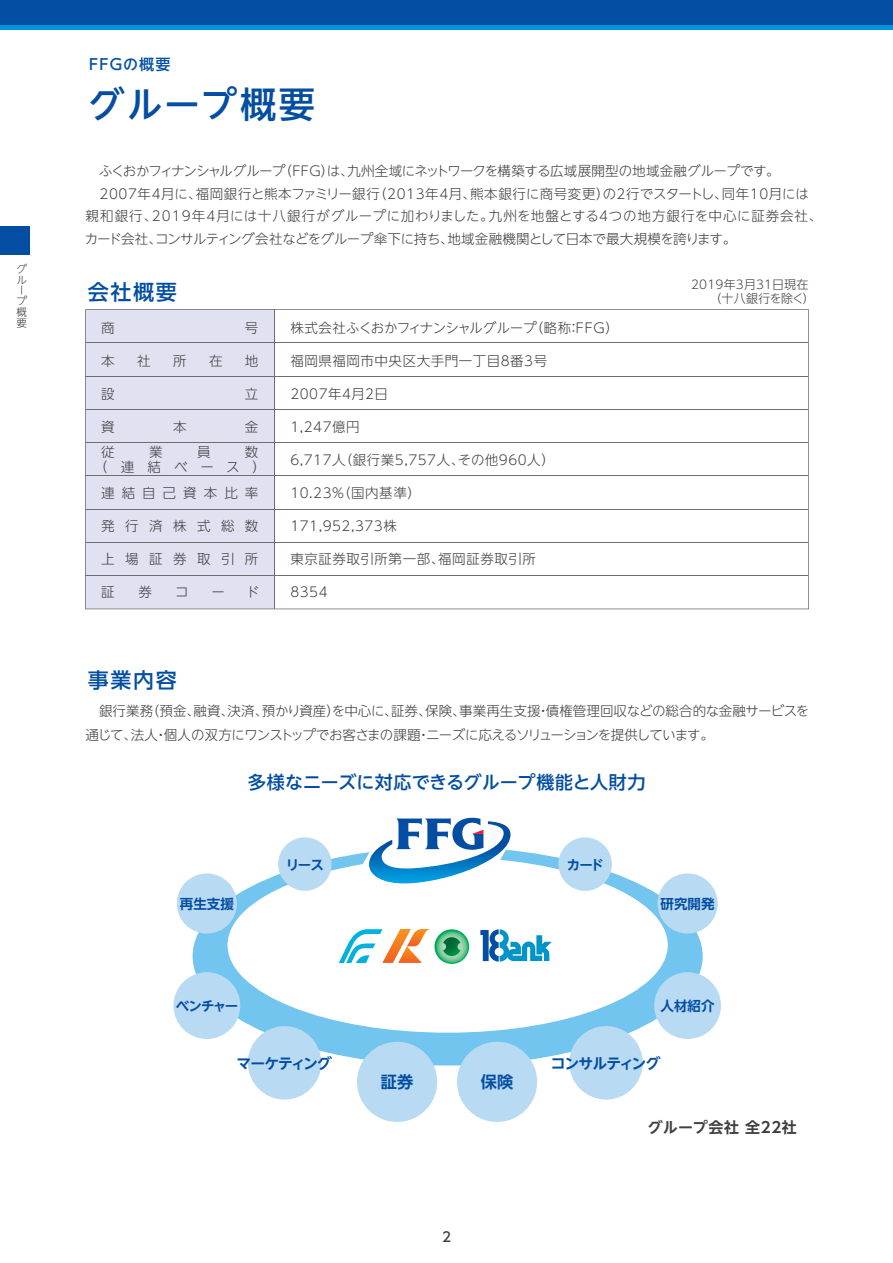
<style>
.page{position:relative;width:893px;height:1263px;background:#fff}
.page>*{position:absolute;margin:0;border:0;box-sizing:border-box;transform-origin:0 0}
.t1{font:36px "UD Shin Go NT Pro Medium 90 pv RKSJ H";letter-spacing:.05em;color:#034ea2}
.t2{font:21px "UD Shin Go NT Pro Medium 90 pv RKSJ H";letter-spacing:.08em;color:#034ea2}
.t3{font:18px "UD Shin Go NT Pro Medium 90 pv RKSJ H";letter-spacing:.005em;color:#034ea2}
.t4{font:16.2px "UD Shin Go NT Pro De Bold 90 pv RKSJ H";color:#034ea2}
.t5{font:15px "UD Shin Go NT Pro De Bold 90 pv RKSJ H";letter-spacing:.04em;color:#404041}
.t6{font:15px "UD Shin Go NT Pro Medium 90 pv RKSJ H";letter-spacing:.08em;color:#034ea2}
.t7{font:14.85px "UD Shin Go NT Pro De Bold 90 pv RKSJ H";letter-spacing:-.06em;color:#034ea2}
.t8{font:13.5px/22.5px "UD Shin Go NT Pro Light 90 pv RKSJ H";letter-spacing:.02em;color:#404041}
.t9{font:13.5px/24px "UD Shin Go NT Pro Light 90 pv RKSJ H";letter-spacing:-.03em;color:#404041}
.t10{font:13.5px "UD Shin Go NT Pro Light 90 pv RKSJ H";letter-spacing:.04em;color:#404041}
.t11{font:13.5px "UD Shin Go NT Pro Light 90 pv RKSJ H";letter-spacing:-.01em;color:#404041}
.t12{font:13.5px "UD Shin Go NT Pro De Bold 90 pv RKSJ H";color:#034ea2}
.t13{font:13.5px "UD Shin Go NT Pro Light 90 pv RKSJ H";letter-spacing:.775em;color:#404041}
.t14{font:13.5px "UD Shin Go NT Pro Light 90 pv RKSJ H";letter-spacing:.525em;color:#404041}
.t15{font:13.5px "UD Shin Go NT Pro Medium 90 pv RKSJ H";color:#404041}
.t16{font:12px/14.2px "UD Shin Go NT Pro Light 90 pv RKSJ H";letter-spacing:.02em;color:#404041}
.t17{font:10.5px/10.6px "UD Shin Go NT Pro Light 90 pv RKSJ H";color:#404041}
</style>
<div class="page">
<div style="left:0;top:0;width:893px;height:26px;background:#034ea2"></div>
<div style="left:0;top:25px;width:893px;height:5px;background:#0095da"></div>
<svg style="left:85px;top:309px;width:724px;height:300px"></svg>
<hr style="left:274px;top:309px;width:1px;height:300px;background:#6d6e70">
<hr style="left:85px;top:342px;width:723px;height:1px;background:#6d6e70">
<hr style="left:85px;top:376px;width:723px;height:1px;background:#6d6e70">
<hr style="left:85px;top:409px;width:723px;height:1px;background:#6d6e70">
<hr style="left:85px;top:442px;width:723px;height:1px;background:#6d6e70">
<hr style="left:85px;top:475px;width:723px;height:1px;background:#6d6e70">
<hr style="left:85px;top:509px;width:723px;height:1px;background:#6d6e70">
<hr style="left:85px;top:542px;width:723px;height:1px;background:#6d6e70">
<hr style="left:85px;top:575px;width:723px;height:1px;background:#6d6e70">
<div style="left:193px;top:847px;width:510px;height:218px;background:#71c5ef;border-radius:50%"></div>
<div style="left:228px;top:857px;width:440px;height:176px;background:#fff;border-radius:50%"></div>
<div style="left:0;top:226px;width:30px;height:29px;background:#034ea2"></div>
<svg style="left:360px;top:818px;width:160px;height:66px"></svg>
<svg style="left:434px;top:929px;width:35px;height:35px"></svg>
<svg style="left:443px;top:937px;width:17px;height:19px"></svg>
<svg style="left:339px;top:929px;width:91px;height:34px"></svg>
<svg style="left:480px;top:929px;width:72px;height:32px"></svg>
<div style="left:357px;top:1042px;width:80px;height:80px;background:#b9daf3;border-radius:50%"></div>
<div style="left:457px;top:1042px;width:80px;height:80px;background:#b9daf3;border-radius:50%"></div>
<div style="left:569px;top:1026px;width:74px;height:73px;background:#b9daf3;border-radius:50%"></div>
<div style="left:248px;top:1026px;width:73px;height:73px;background:#b9daf3;border-radius:50%"></div>
<div style="left:558px;top:837px;width:54px;height:54px;background:#b9daf3;border-radius:50%"></div>
<div style="left:278px;top:837px;width:54px;height:54px;background:#b9daf3;border-radius:50%"></div>
<div style="left:173px;top:972px;width:67px;height:67px;background:#b9daf3;border-radius:50%"></div>
<div style="left:654px;top:972px;width:67px;height:67px;background:#b9daf3;border-radius:50%"></div>
<div style="left:177px;top:873px;width:60px;height:60px;background:#b9daf3;border-radius:50%"></div>
<div style="left:657px;top:873px;width:61px;height:60px;background:#b9daf3;border-radius:50%"></div>
<p class="t17" style="left:17px;top:266px;width:12px">グループ概要</p>
<p class="t6" style="left:89px;top:59px;width:83px">FFGの概要</p>
<h1 class="t1" style="left:89px;top:91px;width:228px">グループ概要</h1>
<p class="t8" style="left:85px;top:162px;width:739px">　ふくおかフィナンシャルグループ（FFG）は、九州全域にネットワークを構築する広域展開型の地域金融グループです。　2007年4月に、福岡銀行と熊本ファミリー銀行（2013年4月、熊本銀行に商号変更）の2行でスタートし、同年10月には親和銀行、2019年4月には十八銀行がグループに加わりました。九州を地盤とする4つの地方銀行を中心に証券会社、カード会社、コンサルティング会社などをグループ傘下に持ち、地域金融機関として日本で最大規模を誇ります。</p>
<h2 class="t2" style="left:88px;top:284px;width:91px">会社概要</h2>
<p class="t8" style="left:101px;top:318px;width:15px">商</p>
<p class="t8" style="left:245px;top:318px;width:15px">号</p>
<p class="t8" style="left:101px;top:351px;width:15px">本</p>
<p class="t8" style="left:137px;top:351px;width:15px">社</p>
<p class="t8" style="left:173px;top:351px;width:15px">所</p>
<p class="t8" style="left:209px;top:351px;width:15px">在</p>
<p class="t8" style="left:245px;top:351px;width:15px">地</p>
<p class="t8" style="left:101px;top:384px;width:15px">設</p>
<p class="t8" style="left:245px;top:384px;width:15px">立</p>
<p class="t8" style="left:101px;top:417px;width:15px">資</p>
<p class="t8" style="left:173px;top:417px;width:15px">本</p>
<p class="t8" style="left:245px;top:417px;width:15px">金</p>
<p class="t8" style="left:101px;top:442px;width:15px">従</p>
<p class="t8" style="left:149px;top:442px;width:15px">業</p>
<p class="t8" style="left:197px;top:442px;width:15px">員</p>
<p class="t8" style="left:94px;top:446px;width:173px;line-height:15px;text-indent:151px">数（連結ベース）</p>
<p class="t14" style="left:101px;top:488px;width:159px">連結自己資本比率</p>
<p class="t13" style="left:101px;top:521px;width:159px">発行済株式総数</p>
<p class="t13" style="left:101px;top:554px;width:159px">上場証券取引所</p>
<p class="t8" style="left:101px;top:582px;width:15px">証</p>
<p class="t8" style="left:139px;top:582px;width:15px">券</p>
<p class="t8" style="left:175px;top:582px;width:15px">コ</p>
<p class="t8" style="left:211px;top:582px;width:15px">ー</p>
<p class="t8" style="left:246px;top:582px;width:15px">ド</p>
<h2 class="t2" style="left:88px;top:672px;width:91px">事業内容</h2>
<p class="t11" style="left:290px;top:323px;width:330px">株式会社ふくおかフィナンシャルグループ（略称：FFG）</p>
<p class="t10" style="left:290px;top:356px;width:258px">福岡県福岡市中央区大手門一丁目8番3号</p>
<p class="t10" style="left:290px;top:389px;width:99px">2007年4月2日</p>
<p class="t8" style="left:290px;top:417px;width:71px">1,247億円</p>
<p class="t10" style="left:290px;top:455px;width:266px">6,717人（銀行業5,757人、その他960人）</p>
<p class="t8" style="left:290px;top:483px;width:132px">10.23%（国内基準）</p>
<p class="t10" style="left:290px;top:521px;width:108px">171,952,373株</p>
<p class="t10" style="left:290px;top:554px;width:247px">東京証券取引所第一部、福岡証券取引所</p>
<p class="t8" style="left:290px;top:582px;width:39px">8354</p>
<p class="t16" style="left:709px;top:279px;width:107px;text-indent:-18px">2019年3月31日現在（十八銀行を除く）</p>
<p class="t9" style="left:85px;top:700px;width:725px">　銀行業務（預金、融資、決済、預かり資産）を中心に、証券、保険、事業再生支援・債権管理回収などの総合的な金融サービスを通じて、法人・個人の双方にワンストップでお客さまの課題・ニーズに応えるソリューションを提供しています。</p>
<h3 class="t3" style="left:248px;top:775px;width:399px">多様なニーズに対応できるグループ機能と人財力</h3>
<p class="t12" style="left:286px;top:859px;width:40px">リース</p>
<p class="t12" style="left:567px;top:859px;width:39px">カード</p>
<p class="t12" style="left:180px;top:899px;width:56px">再生支援</p>
<p class="t12" style="left:661px;top:899px;width:55px">研究開発</p>
<p class="t12" style="left:176px;top:1001px;width:64px">ベンチャー</p>
<p class="t12" style="left:661px;top:1001px;width:55px">人材紹介</p>
<p class="t7" style="left:236px;top:1057px;width:97px">マーケティング</p>
<p class="t7" style="left:551px;top:1057px;width:111px">コンサルティング</p>
<p class="t4" style="left:381px;top:1076px;width:34px">証券</p>
<p class="t4" style="left:481px;top:1076px;width:34px">保険</p>
<p class="t15" style="left:442px;top:1232px;width:10px">2</p>
<p class="t5" style="left:648px;top:1121px;width:151px">グループ会社 全22社</p>
</div>
